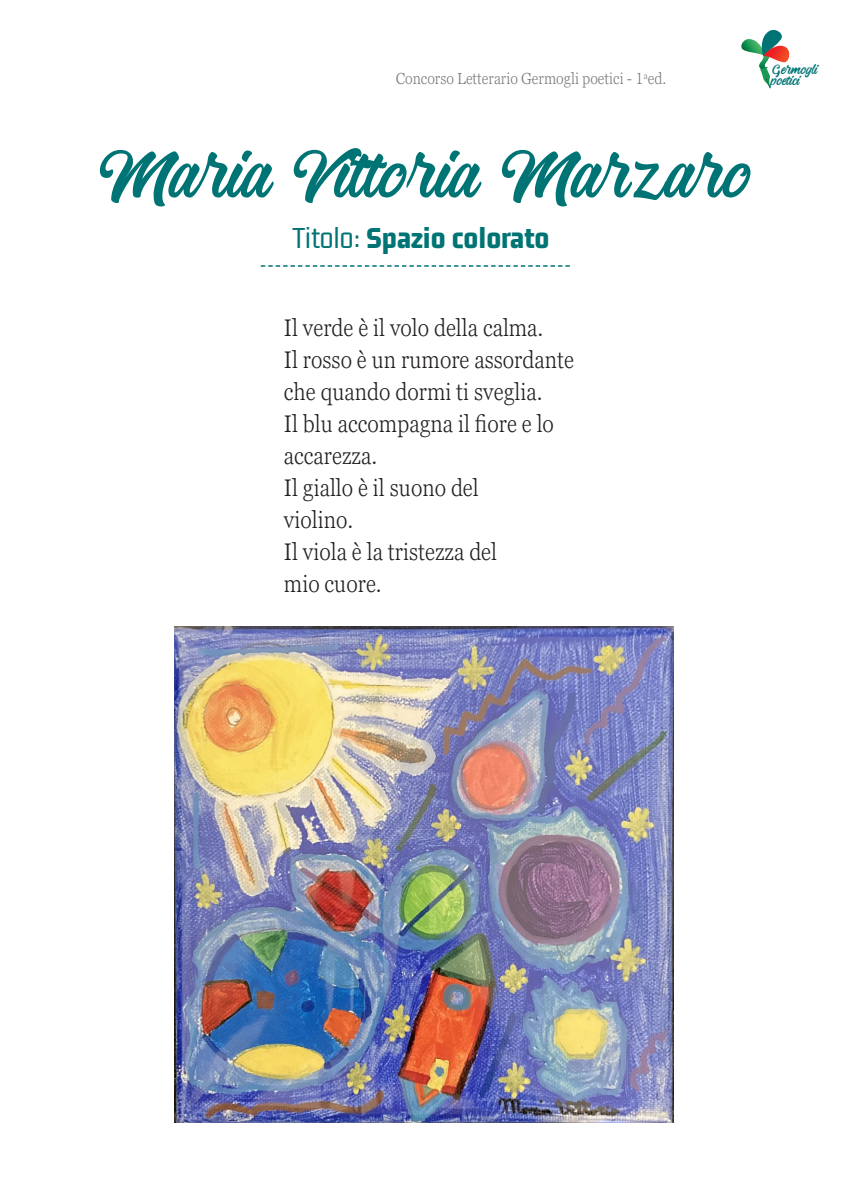
<style>
.page{position:relative;width:842px;height:1191px;background:#fff}
.page>*{position:absolute;margin:0;border:0;box-sizing:border-box;transform-origin:0 0}
.t1{font:68px "Blanchope";color:#007475}
.t2{font:800 32px "Gemunu Libre";color:#007475}
.t3{font:300 condensed 24px "Georgia Pro";color:#231f20}
.t4{font:300 condensed 16px "Georgia Pro";color:#231f20}
.t5{font:13.4px/10.2px "Blanchope";color:#007475}
.s1{font-weight:400}
</style>
<div class="page">
<img style="left:175px;top:626px;width:498px;height:496px">
<svg style="left:741px;top:30px;width:49px;height:57px"></svg>
<svg style="left:261px;top:265px;width:309px;height:2px"></svg>
<p class="t4" style="left:396px;top:68px;width:272px">Concorso Letterario Germogli poetici - 1<sup>a</sup>ed.</p>
<p class="t5" style="left:770px;top:65px;width:48px">Germogli poetici</p>
<p class="t1" style="left:93px;top:132px;width:658px">Maria Vittoria Marzaro</p>
<p class="t2" style="left:293px;top:220px;width:258px"><span class="s1">Titolo:</span> Spazio colorato</p>
<p class="t3" style="left:284px;top:311px;width:261px">Il verde è il volo della calma.</p>
<p class="t3" style="left:284px;top:343px;width:291px">Il rosso è un rumore assordante</p>
<p class="t3" style="left:284px;top:375px;width:260px">che quando dormi ti sveglia.</p>
<p class="t3" style="left:284px;top:407px;width:271px">Il blu accompagna il fiore e lo</p>
<p class="t3" style="left:284px;top:439px;width:95px">accarezza.</p>
<p class="t3" style="left:284px;top:471px;width:196px">Il giallo è il suono del</p>
<p class="t3" style="left:284px;top:503px;width:71px">violino.</p>
<p class="t3" style="left:284px;top:535px;width:215px">Il viola è la tristezza del</p>
<p class="t3" style="left:284px;top:567px;width:99px">mio cuore.</p>
</div>
